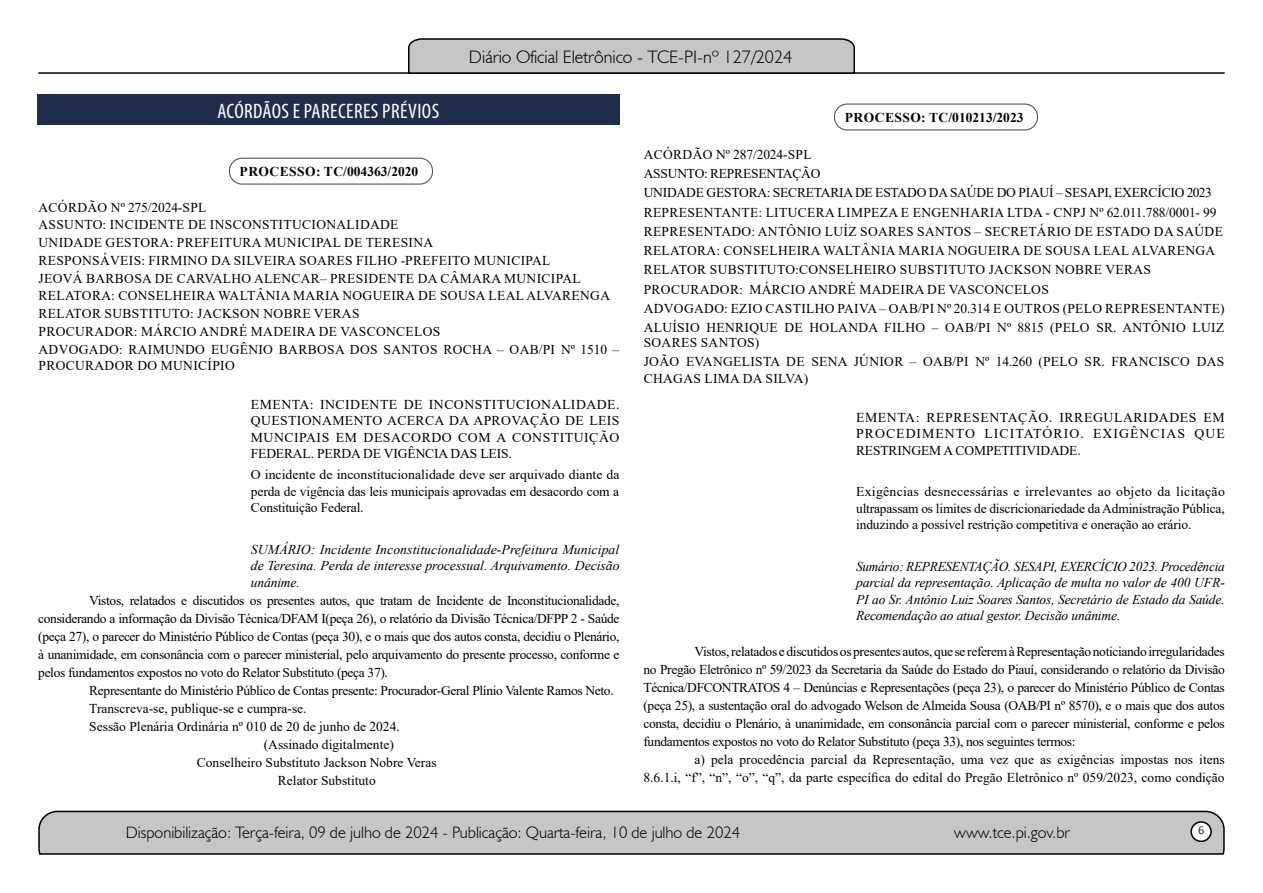
<style>
.page{position:relative;width:1263px;height:893px;background:#fff}
.page>*{position:absolute;margin:0;border:0;box-sizing:border-box;transform-origin:0 0}
.t1{font:condensed 21px "Myriad Pro";letter-spacing:.02em;color:#fff}
.t2{font:300 18px "Humanist 521 BT";color:#000}
.t3{font:300 16.5px "Humanist 521 BT";color:#000}
.t4{font:13.5px/19.2px "Times New Roman";letter-spacing:.025em;color:#000;text-align:justify}
.t5{font:italic 13.5px/16.5px "Times New Roman";letter-spacing:-.01em;color:#000;text-align:justify}
.t6{font:13.5px/18px "Times New Roman";color:#000;text-align:right}
.t7{font:13.5px "Times New Roman";letter-spacing:-.025em;color:#000}
.t8{font:700 13.5px "Times New Roman";letter-spacing:.02em;color:#000}
.t9{font:12px "Calibri";color:#212d4c}
</style>
<div class="page">
<svg style="left:38px;top:810px;width:1187px;height:45px;background:#b9b9b9"></svg>
<div style="left:1191px;top:822px;width:20px;height:19px;background:#fff;border-radius:50%"></div>
<div style="left:1190px;top:821px;width:22px;height:21px;border:2px solid #000;border-radius:50%"></div>
<hr style="left:38px;top:72px;width:1187px;height:2px;background:#000">
<svg style="left:407px;top:38px;width:449px;height:36px;background:#b4b4b4"></svg>
<div style="left:37px;top:94px;width:582px;height:31px;background:#212d4c"></div>
<div style="left:229px;top:158px;width:204px;height:27px;border:1px solid #575756;border-radius:13px"></div>
<div style="left:834px;top:104px;width:204px;height:27px;border:1px solid #575756;border-radius:13px"></div>
<h2 class="t2" style="left:469px;top:46px;width:325px">Diário Oficial Eletrônico - TCE-PI-nº 127/2024</h2>
<h1 class="t1" style="left:217px;top:98px;width:223px">ACÓRDÃOS E PARECERES PRÉVIOS</h1>
<p class="t8" style="left:240px;top:162px;width:180px">PROCESSO: TC/004363/2020</p>
<p class="t4" style="left:39px;top:198px;width:582px;line-height:17.7px;text-align:left">ACÓRDÃO Nº 275/2024-SPL<br>ASSUNTO: INCIDENTE DE INSCONSTITUCIONALIDADE<br>UNIDADE GESTORA: PREFEITURA MUNICIPAL DE TERESINA<br>RESPONSÁVEIS: FIRMINO DA SILVEIRA SOARES FILHO -PREFEITO MUNICIPAL<br>JEOVÁ BARBOSA DE CARVALHO ALENCAR– PRESIDENTE DA CÂMARA MUNICIPAL RELATORA: CONSELHEIRA WALTÂNIA MARIA NOGUEIRA DE SOUSA LEAL ALVARENGA RELATOR SUBSTITUTO: JACKSON NOBRE VERAS<br>PROCURADOR: MÁRCIO ANDRÉ MADEIRA DE VASCONCELOS<br>ADVOGADO: RAIMUNDO EUGÊNIO BARBOSA DOS SANTOS ROCHA – OAB/PI Nº 1510 –</p>
<p class="t4" style="left:39px;top:356px;width:198px">PROCURADOR DO MUNICÍPIO</p>
<p class="t4" style="left:251px;top:396px;width:370px;line-height:16.5px">EMENTA: INCIDENTE DE INCONSTITUCIONALIDADE.<br>QUESTIONAMENTO ACERCA DA APROVAÇÃO DE LEIS MUNCIPAIS EM DESACORDO COM A CONSTITUIÇÃO FEDERAL. PERDA DE VIGÊNCIA DAS LEIS.</p>
<p class="t4" style="left:251px;top:466px;width:370px;line-height:16.5px">O incidente de inconstitucionalidade deve ser arquivado diante da perda de vigência das leis municipais aprovadas em desacordo com a Constituição Federal.</p>
<p class="t5" style="left:251px;top:541px;width:370px">SUMÁRIO: Incidente Inconstitucionalidade-Prefeitura Municipal de Teresina. Perda de interesse processual. Arquivamento. Decisão unânime.</p>
<p class="t4" style="left:38px;top:591px;width:583px;line-height:18px;text-indent:51px">Vistos, relatados e discutidos os presentes autos, que tratam de Incidente de Inconstitucionalidade, considerando a informação da Divisão Técnica/DFAM I(peça 26), o relatório da Divisão Técnica/DFPP 2 - Saúde (peça 27), o parecer do Ministério Público de Contas (peça 30), e o mais que dos autos consta, decidiu o Plenário, à unanimidade, em consonância com o parecer ministerial, pelo arquivamento do presente processo, conforme e pelos fundamentos expostos no voto do Relator Substituto (peça 37).</p>
<p class="t7" style="left:89px;top:681px;width:526px">Representante do Ministério Público de Contas presente: Procurador-Geral Plínio Valente Ramos Neto.</p>
<p class="t6" style="left:89px;top:699px;width:219px">Transcreva-se, publique-se e cumpra-se.</p>
<p class="t6" style="left:89px;top:717px;width:312px">Sessão Plenária Ordinária nº 010 de 20 de junho de 2024.</p>
<p class="t6" style="left:264px;top:735px;width:132px">(Assinado digitalmente)</p>
<p class="t6" style="left:197px;top:753px;width:241px">Conselheiro Substituto Jackson Nobre Veras</p>
<p class="t6" style="left:278px;top:771px;width:99px">Relator Substituto</p>
<p class="t8" style="left:845px;top:107px;width:180px">PROCESSO: TC/010213/2023</p>
<p class="t4" style="left:644px;top:144px;width:582px;text-align:left">ACÓRDÃO Nº 287/2024-SPL<br>ASSUNTO: REPRESENTAÇÃO<br>UNIDADE GESTORA: SECRETARIA DE ESTADO DA SAÚDE DO PIAUÍ – SESAPI, EXERCÍCIO 2023<br>REPRESENTANTE: LITUCERA LIMPEZA E ENGENHARIA LTDA - CNPJ Nº 62.011.788/0001- 99<br>REPRESENTADO: ANTÔNIO LUÍZ SOARES SANTOS – SECRETÁRIO DE ESTADO DA SAÚDE RELATORA: CONSELHEIRA WALTÂNIA MARIA NOGUEIRA DE SOUSA LEAL ALVARENGA RELATOR SUBSTITUTO:CONSELHEIRO SUBSTITUTO JACKSON NOBRE VERAS PROCURADOR: MÁRCIO ANDRÉ MADEIRA DE VASCONCELOS<br>ADVOGADO: EZIO CASTILHO PAIVA – OAB/PI Nº 20.314 E OUTROS (PELO REPRESENTANTE)<br>ALUÍSIO HENRIQUE DE HOLANDA FILHO – OAB/PI Nº 8815 (PELO SR. ANTÔNIO LUIZ</p>
<p class="t4" style="left:644px;top:333px;width:582px">SOARES SANTOS)<br>JOÃO EVANGELISTA DE SENA JÚNIOR – OAB/PI Nº 14.260 (PELO SR. FRANCISCO DAS</p>
<p class="t4" style="left:644px;top:368px;width:166px">CHAGAS LIMA DA SILVA)</p>
<p class="t4" style="left:856px;top:408px;width:370px;line-height:16.5px">EMENTA: REPRESENTAÇÃO. IRREGULARIDADES EM PROCEDIMENTO LICITATÓRIO. EXIGÊNCIAS QUE RESTRINGEM A COMPETITIVIDADE.</p>
<p class="t4" style="left:856px;top:483px;width:370px;line-height:16.5px">Exigências desnecessárias e irrelevantes ao objeto da licitação ultrapassam os limites de discricionariedade da Administração Pública, induzindo a possível restrição competitiva e oneração ao erário.</p>
<p class="t5" style="left:856px;top:558px;width:370px">Sumário: REPRESENTAÇÃO. SESAPI, EXERCÍCIO 2023. Procedência parcial da representação. Aplicação de multa no valor de 400 UFR-PI ao Sr. Antônio Luiz Soares Santos, Secretário de Estado da Saúde.<br>Recomendação ao atual gestor. Decisão unânime.</p>
<p class="t4" style="left:643px;top:642px;width:583px;line-height:18px;text-indent:51px">Vistos, relatados e discutidos os presentes autos, que se referem à Representação noticiando irregularidades no Pregão Eletrônico nº 59/2023 da Secretaria da Saúde do Estado do Piauí, considerando o relatório da Divisão Técnica/DFCONTRATOS 4 – Denúncias e Representações (peça 23), o parecer do Ministério Público de Contas (peça 25), a sustentação oral do advogado Welson de Almeida Sousa (OAB/PI nº 8570), e o mais que dos autos consta, decidiu o Plenário, à unanimidade, em consonância parcial com o parecer ministerial, conforme e pelos fundamentos expostos no voto do Relator Substituto (peça 33), nos seguintes termos:</p>
<p class="t6" style="left:643px;top:750px;width:583px">a) pela procedência parcial da Representação, uma vez que as exigências impostas nos itens<br>8.6.1.i, “f”, “n”, “o”, “q”, da parte específica do edital do Pregão Eletrônico nº 059/2023, como condição</p>
<p class="t3" style="left:126px;top:822px;width:616px">Disponibilização: Terça-feira, 09 de julho de 2024 - Publicação: Quarta-feira, 10 de julho de 2024</p>
<p class="t3" style="left:954px;top:822px;width:117px">www.tce.pi.gov.br</p>
<p class="t9" style="left:1198px;top:821px;width:8px">6</p>
</div>
